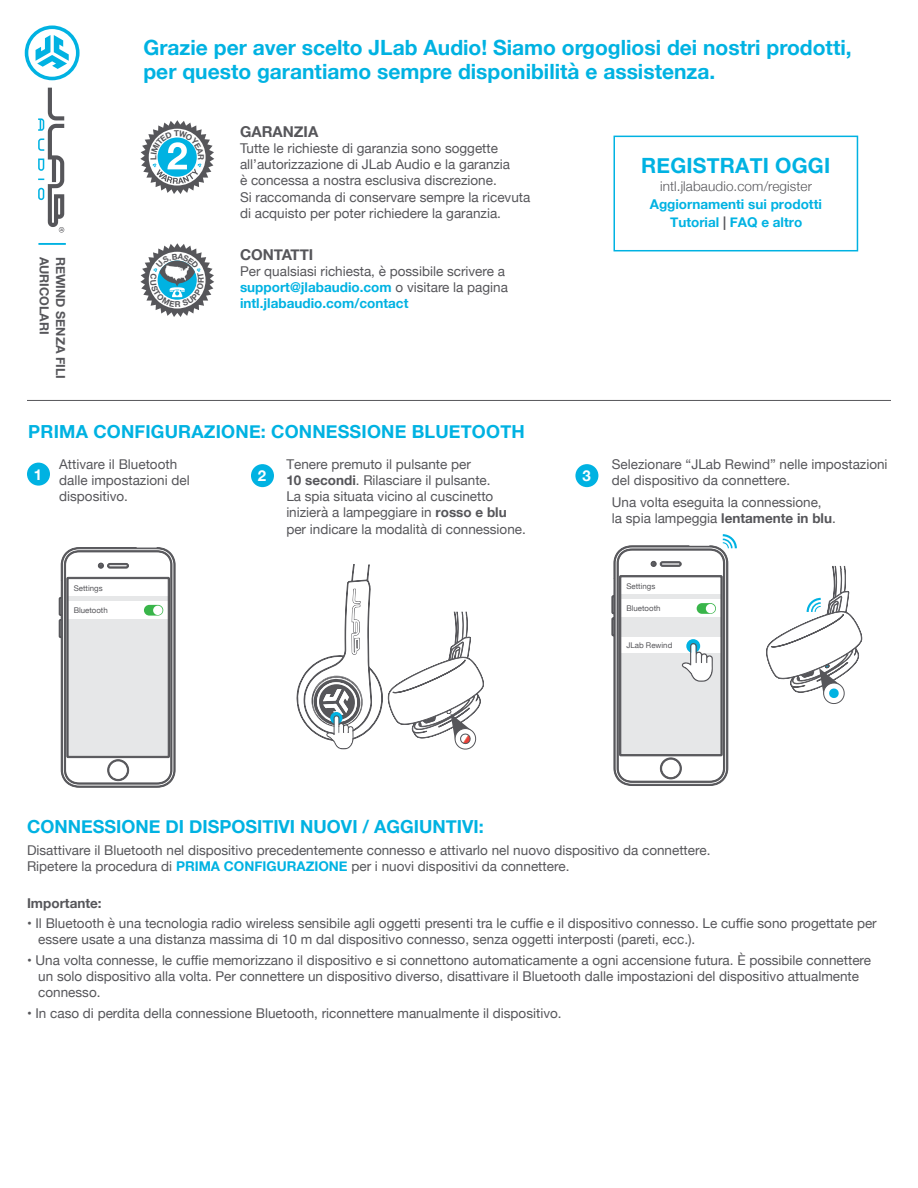
<style>
.page{position:relative;width:918px;height:1188px;background:#fff}
.page>*{position:absolute;margin:0;border:0;box-sizing:border-box;transform-origin:0 0}
.t1{font:700 21px/24px "Helvetica Neue";color:#00b2e2}
.t2{font:700 18px "Helvetica Neue";letter-spacing:.01em;color:#00b2e2}
.t3{font:700 15px "Helvetica Neue";color:#56565a}
.t4{font:700 15px "Helvetica Neue";color:#fff}
.t5{font:13.5px/16.2px "Helvetica Neue";color:#56565a}
.t6{font:700 13.5px/18px "Helvetica Neue";color:#00b2e2;text-align:center}
.t7{font:300 13.5px "Helvetica Neue";letter-spacing:.01em;color:#56565a}
.t8{font:700 13.5px "Helvetica Neue";color:#56565a}
.t9{font:700 12.45px/16.2px "Helvetica Neue";color:#56565a}
.t10{font:7.8px "Helvetica Neue";color:#56565a}
.s1{font-weight:700;color:#00b2e2}
.s2{color:#56565a}
.s3{font-weight:700}
</style>
<div class="page">
<hr style="left:27px;top:400px;width:864px;height:1px;background:#56565a">
<svg style="left:612px;top:534px;width:125px;height:252px"></svg>
<div style="left:575px;top:464px;width:23px;height:23px;background:#00b2e2;border-radius:50%"></div>
<div style="left:251px;top:464px;width:23px;height:23px;background:#00b2e2;border-radius:50%"></div>
<svg style="left:59px;top:547px;width:116px;height:240px"></svg>
<div style="left:144px;top:605px;width:19px;height:11px;background:#39b54a;border-radius:5px"></div>
<div style="left:153px;top:606px;width:10px;height:9px;background:#fff;border-radius:50%"></div>
<div style="left:27px;top:463px;width:23px;height:23px;background:#00b2e2;border-radius:50%"></div>
<svg style="left:296px;top:564px;width:188px;height:186px"></svg>
<svg style="left:766px;top:565px;width:96px;height:139px"></svg>
<hr style="left:38px;top:243px;width:28px;height:2px;background:#00b2e2">
<svg style="left:25px;top:26px;width:55px;height:54px"></svg>
<svg style="left:38px;top:88px;width:26px;height:145px"></svg>
<div style="left:613px;top:136px;width:245px;height:115px;border:2px solid #00b2e2"></div>
<svg style="left:140px;top:120px;width:74px;height:74px"></svg>
<svg style="left:140px;top:243px;width:74px;height:74px"></svg>
<p class="t9" style="left:68px;top:257px;width:124px;rotate:90deg">REWIND SENZA FILI<br>AURICOLARI</p>
<h1 class="t1" style="left:143px;top:36px;width:710px">Grazie per aver scelto JLab Audio! Siamo orgogliosi dei nostri prodotti, per questo garantiamo sempre disponibilità e assistenza.</h1>
<p class="t3" style="left:240px;top:120px;width:80px">GARANZIA</p>
<p class="t5" style="left:240px;top:141px;width:292px">Tutte le richieste di garanzia sono soggette all’autorizzazione di JLab Audio e la garanzia<br>è concessa a nostra esclusiva discrezione.<br>Si raccomanda di conservare sempre la ricevuta di acquisto per poter richiedere la garanzia.</p>
<p class="t3" style="left:240px;top:243px;width:75px">CONTATTI</p>
<p class="t5" style="left:240px;top:264px;width:270px">Per qualsiasi richiesta, è possibile scrivere a <span class="s1">support@jlabaudio.com</span> o visitare la pagina <span class="s1">intl.jlabaudio.com/contact</span></p>
<h1 class="t1" style="left:641px;top:154px;width:191px">REGISTRATI OGGI</h1>
<p class="t7" style="left:660px;top:176px;width:153px">intl.jlabaudio.com/register</p>
<p class="t6" style="left:650px;top:196px;width:174px">Aggiornamenti sui prodotti<br>Tutorial <span class="s2">|</span> FAQ e altro</p>
<h2 class="t2" style="left:28px;top:418px;width:498px">PRIMA CONFIGURAZIONE: CONNESSIONE BLUETOOTH</h2>
<p class="t5" style="left:59px;top:457px;width:132px">Attivare il Bluetooth dalle impostazioni del dispositivo.</p>
<p class="t5" style="left:286px;top:457px;width:241px">Tenere premuto il pulsante per<br><span class="s3">10 secondi</span>. Rilasciare il pulsante.<br>La spia situata vicino al cuscinetto inizierà a lampeggiare in <span class="s3">rosso e blu </span>per indicare la modalità di connessione.</p>
<p class="t5" style="left:612px;top:457px;width:277px">Selezionare “JLab Rewind” nelle impostazioni del dispositivo da connettere.</p>
<p class="t4" style="left:34px;top:462px;width:10px">1</p>
<p class="t4" style="left:258px;top:464px;width:10px">2</p>
<p class="t4" style="left:582px;top:464px;width:10px">3</p>
<p class="t5" style="left:612px;top:495px;width:225px">Una volta eseguita la connessione,<br>la spia lampeggia <span class="s3">lentamente in blu</span>.</p>
<p class="t10" style="left:74px;top:582px;width:30px">Settings</p>
<p class="t10" style="left:74px;top:605px;width:36px">Bluetooth</p>
<p class="t10" style="left:626px;top:581px;width:30px">Settings</p>
<p class="t10" style="left:626px;top:603px;width:36px">Bluetooth</p>
<p class="t10" style="left:626px;top:640px;width:47px">JLab Rewind</p>
<h2 class="t2" style="left:27px;top:812px;width:458px">CONNESSIONE DI DISPOSITIVI NUOVI / AGGIUNTIVI:</h2>
<p class="t5" style="left:27px;top:843px;width:685px">Disattivare il Bluetooth nel dispositivo precedentemente connesso e attivarlo nel nuovo dispositivo da connettere.<br>Ripetere la procedura di <span class="s1">PRIMA CONFIGURAZIONE</span> per i nuovi dispositivi da connettere.</p>
<p class="t8" style="left:27px;top:892px;width:76px">Importante:</p>
<p class="t5" style="left:38px;top:916px;width:840px;text-indent:-11px">• Il Bluetooth è una tecnologia radio wireless sensibile agli oggetti presenti tra le cuffie e il dispositivo connesso. Le cuffie sono progettate per essere usate a una distanza massima di 10 m dal dispositivo connesso, senza oggetti interposti (pareti, ecc.).</p>
<p class="t5" style="left:38px;top:953px;width:834px;text-indent:-11px">• Una volta connesse, le cuffie memorizzano il dispositivo e si connettono automaticamente a ogni accensione futura. È possibile connettere un solo dispositivo alla volta. Per connettere un dispositivo diverso, disattivare il Bluetooth dalle impostazioni del dispositivo attualmente connesso.</p>
<p class="t5" style="left:27px;top:1005px;width:536px">• In caso di perdita della connessione Bluetooth, riconnettere manualmente il dispositivo.</p>
</div>
